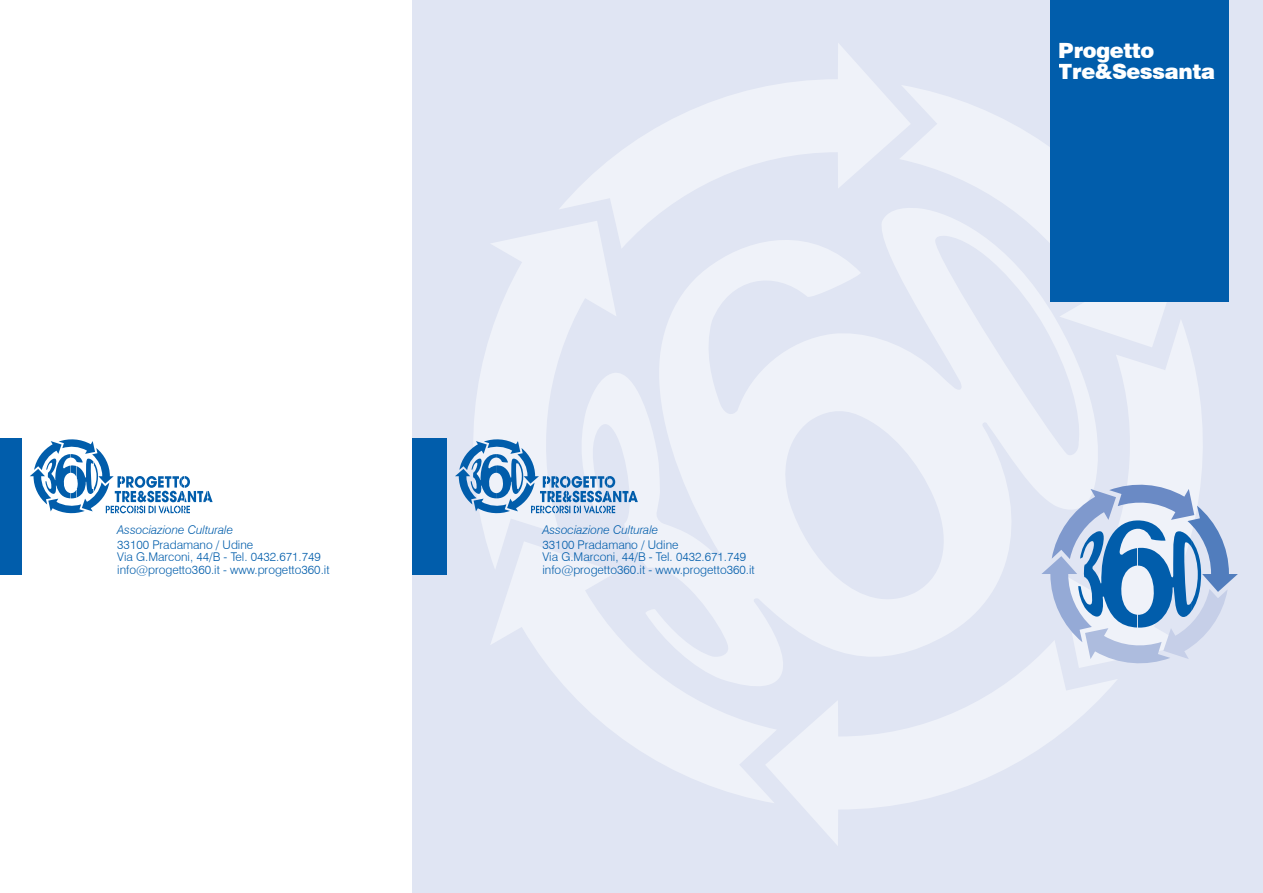
<style>
.page{position:relative;width:1263px;height:893px;background:#fff}
.page>*{position:absolute;margin:0;border:0;box-sizing:border-box;transform-origin:0 0}
.t1{font:900 21px/21px "Swiss 721 BT";letter-spacing:-.025em;color:#fff}
.t2{font:300 12px/12.8px "Swiss 721 BT";color:#015dab}
.t3{font:italic 300 12px "Swiss 721 BT";color:#015dab}
</style>
<div class="page">
<div style="left:412px;top:0;width:851px;height:893px;background:#e0e5f3"></div>
<svg style="left:1116px;top:337px;width:87px;height:144px;fill:#eff2f9"></svg>
<svg style="left:911px;top:87px;width:275px;height:260px;fill:#eff2f9"></svg>
<svg style="left:491px;top:570px;width:274px;height:231px"></svg>
<svg style="left:474px;top:229px;width:104px;height:341px;fill:#eff2f9"></svg>
<svg style="left:558px;top:43px;width:353px;height:206px"></svg>
<svg style="left:765px;top:679px;width:352px;height:166px"></svg>
<svg style="left:578px;top:206px;width:524px;height:497px;fill:#eef1f8"></svg>
<svg style="left:455px;top:438px;width:183px;height:76px"></svg>
<div style="left:412px;top:438px;width:34px;height:136px;background:#015dab"></div>
<div style="left:1050px;top:0;width:179px;height:302px;background:#015dab"></div>
<svg style="left:1041px;top:481px;width:197px;height:185px"></svg>
<svg style="left:30px;top:439px;width:183px;height:75px"></svg>
<div style="left:0;top:438px;width:21px;height:136px;background:#015dab"></div>
<p class="t3" style="left:117px;top:522px;width:117px">Associazione Culturale</p>
<p class="t2" style="left:117px;top:538px;width:214px">33100 Pradamano / Udine<br>Via G.Marconi, 44/B - Tel. 0432.671.749 info@progetto360.it - www.progetto360.it</p>
<p class="t3" style="left:542px;top:522px;width:117px">Associazione Culturale</p>
<p class="t2" style="left:542px;top:538px;width:214px">33100 Pradamano / Udine<br>Via G.Marconi, 44/B - Tel. 0432.671.749 info@progetto360.it - www.progetto360.it</p>
<h1 class="t1" style="left:1059px;top:40px;width:158px">Progetto<br>Tre&amp;Sessanta</h1>
</div>
